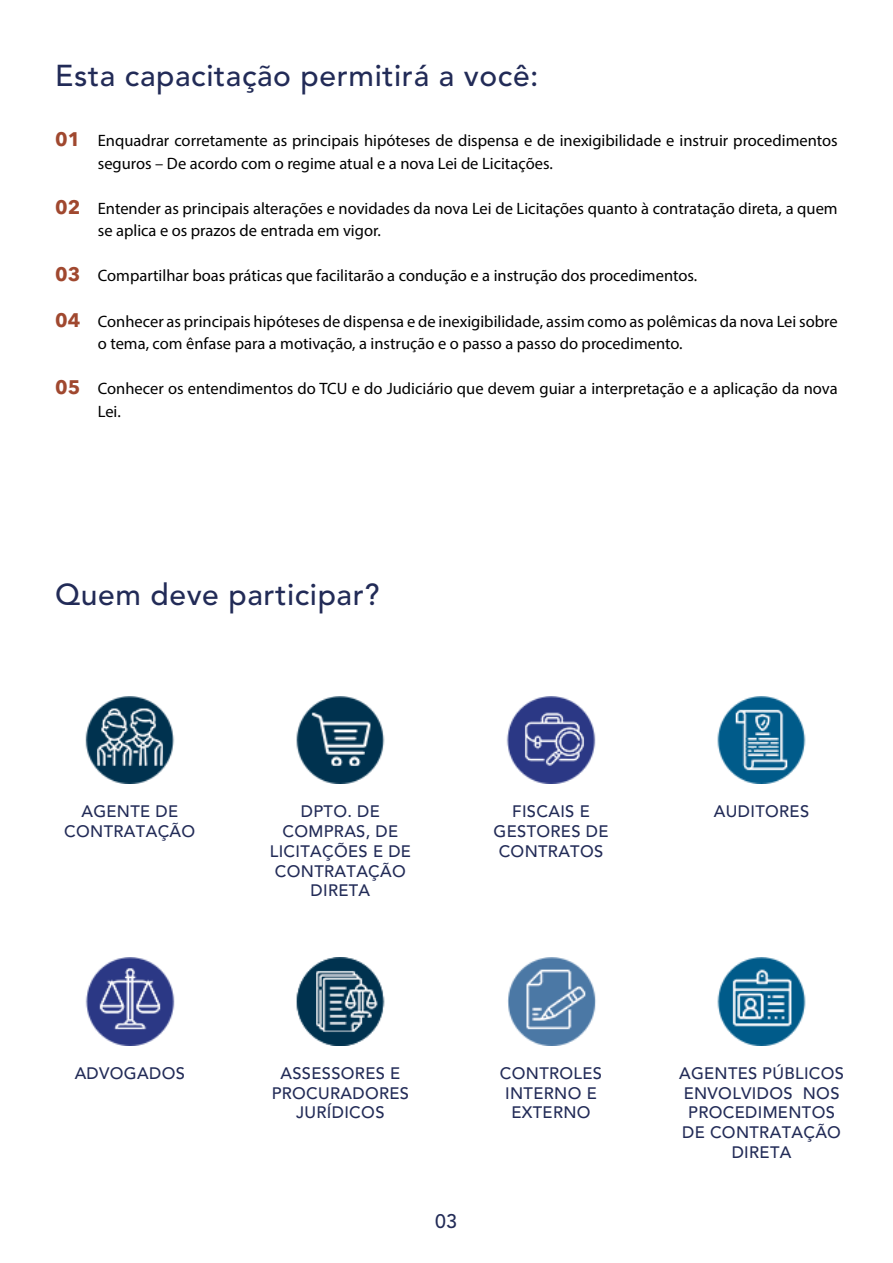
<style>
.page{position:relative;width:893px;height:1263px;background:#fff}
.page>*{position:absolute;margin:0;border:0;box-sizing:border-box;transform-origin:0 0}
.TITULO{font:500 30px "Avenir LT Std";letter-spacing:.02em;color:#222b57}
.t1{font:500 19.5px "Avenir LT Std";color:#222b57}
.t2{font:16.5px/22.5px "Myriad Pro";color:#000}
.TITULO-2{font:500 16.5px/19.8px "Avenir LT Std";letter-spacing:.02em;color:#222b57;text-align:center}
.s1{font-family:"Avenir Next LT Pro";font-weight:700;font-size:19.5px;color:#a0482f}
</style>
<div class="page">
<img style="left:85px;top:696px;width:90px;height:87px">
<img style="left:296px;top:696px;width:89px;height:87px">
<img style="left:717px;top:696px;width:89px;height:87px">
<img style="left:85px;top:958px;width:90px;height:87px">
<img style="left:506px;top:696px;width:90px;height:87px">
<img style="left:296px;top:958px;width:89px;height:87px">
<img style="left:717px;top:958px;width:89px;height:87px">
<img style="left:508px;top:958px;width:88px;height:87px">
<p class="TITULO" style="left:55px;top:59px;width:485px">Esta capacitação permitirá a você:</p>
<p class="t2" style="left:98px;top:129px;width:741px;text-indent:-43px"><span class="s1">01</span> Enquadrar corretamente as principais hipóteses de dispensa e de inexigibilidade e instruir procedimentos seguros – De acordo com o regime atual e a nova Lei de Licitações.</p>
<p class="t2" style="left:98px;top:197px;width:741px;text-indent:-43px"><span class="s1">02</span> Entender as principais alterações e novidades da nova Lei de Licitações quanto à contratação direta, a quem se aplica e os prazos de entrada em vigor.</p>
<p class="t2" style="left:55px;top:264px;width:643px"><span class="s1">03</span> Compartilhar boas práticas que facilitarão a condução e a instrução dos procedimentos.</p>
<p class="t2" style="left:98px;top:309px;width:741px;text-indent:-43px"><span class="s1">04</span> Conhecer as principais hipóteses de dispensa e de inexigibilidade, assim como as polêmicas da nova Lei sobre o tema, com ênfase para a motivação, a instrução e o passo a passo do procedimento.</p>
<p class="t2" style="left:98px;top:377px;width:741px;text-indent:-43px"><span class="s1">05</span> Conhecer os entendimentos do TCU e do Judiciário que devem guiar a interpretação e a aplicação da nova<br>Lei.</p>
<p class="TITULO" style="left:55px;top:577px;width:326px">Quem deve participar?</p>
<p class="TITULO-2" style="left:64px;top:802px;width:132px">AGENTE DE<br>CONTRATAÇÃO</p>
<p class="TITULO-2" style="left:270px;top:802px;width:143px">DPTO. DE<br>COMPRAS, DE<br>LICITAÇÕES E DE<br>CONTRATAÇÃO<br>DIRETA</p>
<p class="TITULO-2" style="left:714px;top:802px;width:97px">AUDITORES</p>
<p class="TITULO-2" style="left:494px;top:802px;width:116px">FISCAIS E<br>GESTORES DE<br>CONTRATOS</p>
<p class="TITULO-2" style="left:75px;top:1063px;width:112px">ADVOGADOS</p>
<p class="TITULO-2" style="left:272px;top:1063px;width:139px">ASSESSORES E<br>PROCURADORES<br>JURÍDICOS</p>
<p class="TITULO-2" style="left:679px;top:1063px;width:166px">AGENTES PÚBLICOS<br>ENVOLVIDOS NOS<br>PROCEDIMENTOS<br>DE CONTRATAÇÃO<br>DIRETA</p>
<p class="TITULO-2" style="left:500px;top:1063px;width:104px">CONTROLES<br>INTERNO E<br>EXTERNO</p>
<p class="t1" style="left:435px;top:1210px;width:23px">03</p>
</div>
